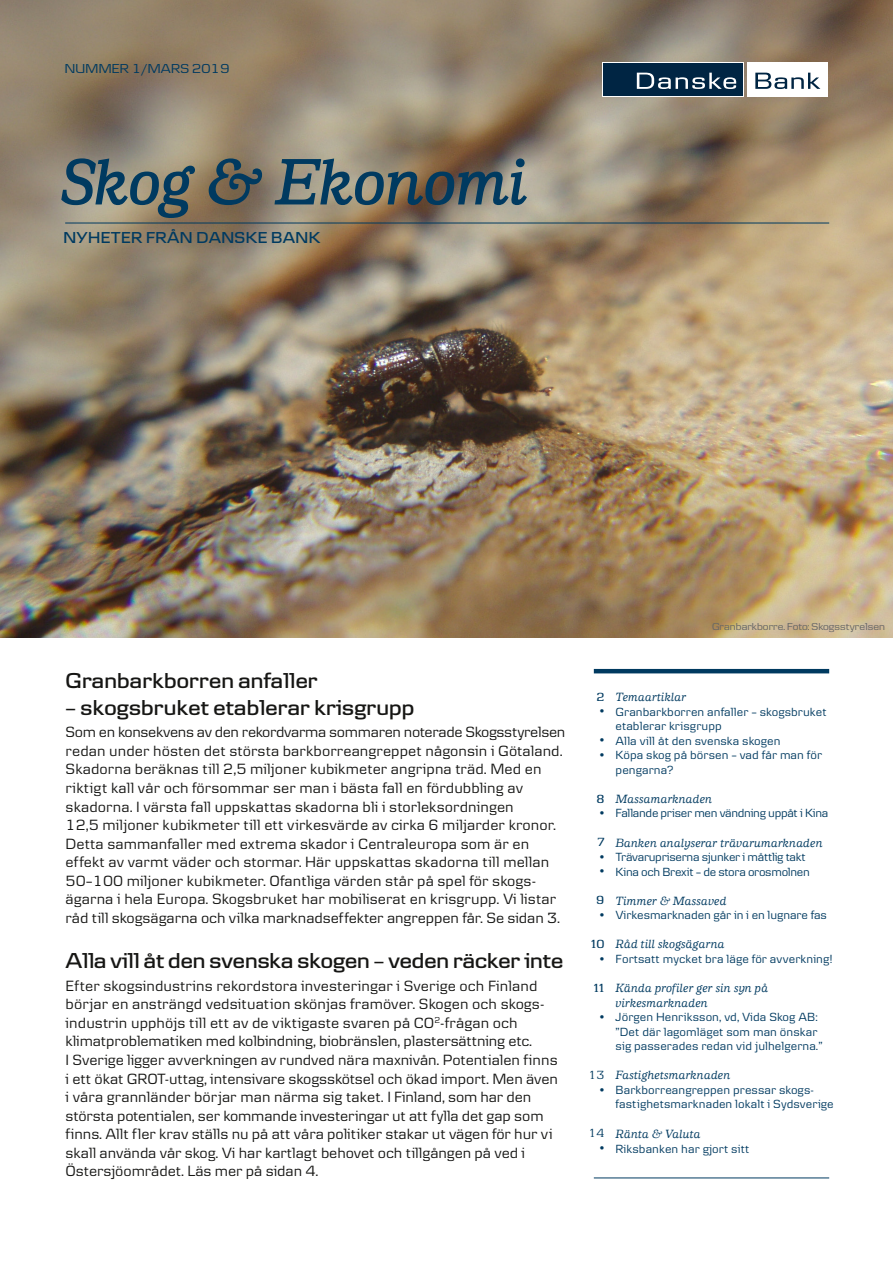
<style>
.page{position:relative;width:893px;height:1263px;background:#fff}
.page>*{position:absolute;margin:0;border:0;box-sizing:border-box;transform-origin:0 0}
.t1{font:italic 500 66px "Danske Human";color:#003a60}
.t2{font:600 22.5px "Danske Headline";letter-spacing:.01em;color:#161614}
.t3{font:600 16.5px "Danske Headline";letter-spacing:.02em;color:#003a60}
.t4{font:15.45px/18.6px "Danske Text";letter-spacing:.005em;color:#161614}
.t5{font:13.5px "Danske Headline";letter-spacing:.02em;color:#003a60}
.t6{font:12.3px/14.5px "Danske Text";letter-spacing:.005em;color:#003a60}
.t7{font:italic 500 12.3px/14.5px "Danske Human";letter-spacing:.005em;color:#003a60}
.t8{font:12.3px/14.5px "Danske Text";letter-spacing:-.025em;color:#003a60}
.t9{font:12.3px/14.5px "Danske Serif";color:#003a60}
.t10{font:600 12.3px "Danske Serif";color:#003a60}
.t11{font:10.5px "Danske Headline";letter-spacing:.005em;color:#666}
</style>
<div class="page">
<hr style="left:594px;top:669px;width:235px;height:4px;background:#003a60">
<img style="left:0;top:0;width:893px;height:637px">
<hr style="left:65px;top:223px;width:764px;height:1px;background:#003a60">
<hr style="left:594px;top:1177px;width:235px;height:1px;background:#003a60">
<svg style="left:60px;top:158px;width:136px;height:61px;background:#89887b"></svg>
<svg style="left:208px;top:158px;width:55px;height:48px;background:#686457"></svg>
<svg style="left:274px;top:149px;width:254px;height:57px;background:#7e796c"></svg>
<div style="left:747px;top:63px;width:81px;height:34px;background:#fff"></div>
<svg style="left:603px;top:63px;width:141px;height:34px"></svg>
<div style="left:604px;top:64px;width:139px;height:32px;background:#002543"></div>
<svg style="left:637px;top:73px;width:99px;height:16px"></svg>
<svg style="left:755px;top:73px;width:65px;height:16px"></svg>
<p class="t5" style="left:65px;top:61px;width:166px">NUMMER 1/MARS 2019</p>
<h1 class="t1" style="left:61px;top:145px;width:469px">Skog &amp; Ekonomi</h1>
<p class="t3" style="left:63px;top:228px;width:258px">NYHETER FRÅN DANSKE BANK</p>
<h2 class="t2" style="left:66px;top:667px;width:254px">Granbarkborren anfaller</h2>
<h2 class="t2" style="left:66px;top:694px;width:350px">– skogsbruket etablerar krisgrupp</h2>
<p class="t4" style="left:66px;top:723px;width:501px">Som en konsekvens av den rekordvarma sommaren noterade Skogsstyrelsen redan under hösten det största barkborreangreppet någonsin i Götaland.<br>Skadorna beräknas till 2,5 miljoner kubikmeter angripna träd. Med en riktigt kall vår och försommar ser man i bästa fall en fördubbling av skadorna. I värsta fall uppskattas skadorna bli i storleksordningen<br>12,5 miljoner kubikmeter till ett virkesvärde av cirka 6 miljarder kronor.<br>Detta sammanfaller med extrema skador i Centraleuropa som är en effekt av varmt väder och stormar. Här uppskattas skadorna till mellan 50–100 miljoner kubikmeter. Ofantliga värden står på spel för skogs&shy;ägarna i hela Europa. Skogsbruket har mobiliserat en krisgrupp. Vi listar råd till skogsägarna och vilka marknadseffekter angreppen får. Se sidan 3.</p>
<h2 class="t2" style="left:66px;top:947px;width:499px">Alla vill åt den svenska skogen – veden räcker inte</h2>
<p class="t4" style="left:66px;top:976px;width:494px">Efter skogsindustrins rekordstora investeringar i Sverige och Finland börjar en ansträngd vedsituation skönjas framöver. Skogen och skogs&shy;industrin upphöjs till ett av de viktigaste svaren på CO<sup>2</sup>-frågan och klimatproblematiken med kolbindning, biobränslen, plastersättning etc.<br>I Sverige ligger avverkningen av rundved nära maxnivån. Potentialen finns i ett ökat GROT-uttag, intensivare skogsskötsel och ökad import. Men även i våra grannländer börjar man närma sig taket. I Finland, som har den största potentialen, ser kommande investeringar ut att fylla det gap som finns. Allt fler krav ställs nu på att våra politiker stakar ut vägen för hur vi skall använda vår skog. Vi har kartlagt behovet och tillgången på ved i Östersjöområdet. Läs mer på sidan 4.</p>
<p class="t11" style="left:712px;top:621px;width:174px">Granbarkborre. Foto: Skogsstyrelsen</p>
<p class="t10" style="left:596px;top:690px;width:9px">2</p>
<p class="t9" style="left:600px;top:704px;width:6px">•</p>
<p class="t9" style="left:600px;top:733px;width:6px">• •</p>
<p class="t10" style="left:596px;top:792px;width:10px">8</p>
<p class="t9" style="left:600px;top:806px;width:6px">•</p>
<p class="t10" style="left:598px;top:835px;width:8px">7</p>
<p class="t9" style="left:600px;top:849px;width:6px">• •</p>
<p class="t10" style="left:596px;top:893px;width:10px">9</p>
<p class="t9" style="left:600px;top:908px;width:6px">•</p>
<p class="t10" style="left:591px;top:937px;width:15px">10</p>
<p class="t9" style="left:600px;top:951px;width:6px">•</p>
<p class="t10" style="left:594px;top:981px;width:12px">11</p>
<p class="t9" style="left:600px;top:1009px;width:6px">•</p>
<p class="t9" style="left:588px;top:1068px;width:17px;text-align:right">13 •</p>
<p class="t9" style="left:588px;top:1126px;width:17px;text-align:right">14 •</p>
<p class="t7" style="left:616px;top:690px;width:72px">Temaartiklar</p>
<p class="t6" style="left:616px;top:704px;width:213px">Granbarkborren anfaller – skogsbruket etablerar krisgrupp<br>Alla vill åt den svenska skogen<br>Köpa skog på börsen – vad får man för pengarna?</p>
<p class="t7" style="left:616px;top:792px;width:98px">Massamarknaden</p>
<p class="t8" style="left:616px;top:806px;width:214px">Fallande priser men vändning uppåt i Kina</p>
<p class="t7" style="left:616px;top:835px;width:209px">Banken analyserar trävarumarknaden</p>
<p class="t8" style="left:616px;top:849px;width:196px">Trävarupriserna sjunker i måttlig takt<br>Kina och Brexit – de stora orosmolnen</p>
<p class="t7" style="left:616px;top:893px;width:113px">Timmer &amp; Massaved</p>
<p class="t6" style="left:616px;top:908px;width:213px">Virkesmarknaden går in i en lugnare fas</p>
<p class="t7" style="left:616px;top:937px;width:111px">Råd till skogsägarna</p>
<p class="t6" style="left:616px;top:951px;width:219px">Fortsatt mycket bra läge för avverkning!</p>
<p class="t7" style="left:616px;top:981px;width:154px">Kända profiler ger sin syn på virkesmarknaden</p>
<p class="t6" style="left:616px;top:1009px;width:209px">Jörgen Henriksson, vd, Vida Skog AB: ”Det där lagomläget som man önskar sig passerades redan vid julhelgerna.”</p>
<p class="t7" style="left:616px;top:1068px;width:116px">Fastighetsmarknaden</p>
<p class="t6" style="left:616px;top:1082px;width:220px">Barkborreangreppen pressar skogs&shy;fastighetsmarknaden lokalt i Sydsverige</p>
<p class="t7" style="left:616px;top:1126px;width:87px">Ränta &amp; Valuta</p>
<p class="t6" style="left:616px;top:1141px;width:135px">Riksbanken har gjort sitt</p>
</div>
